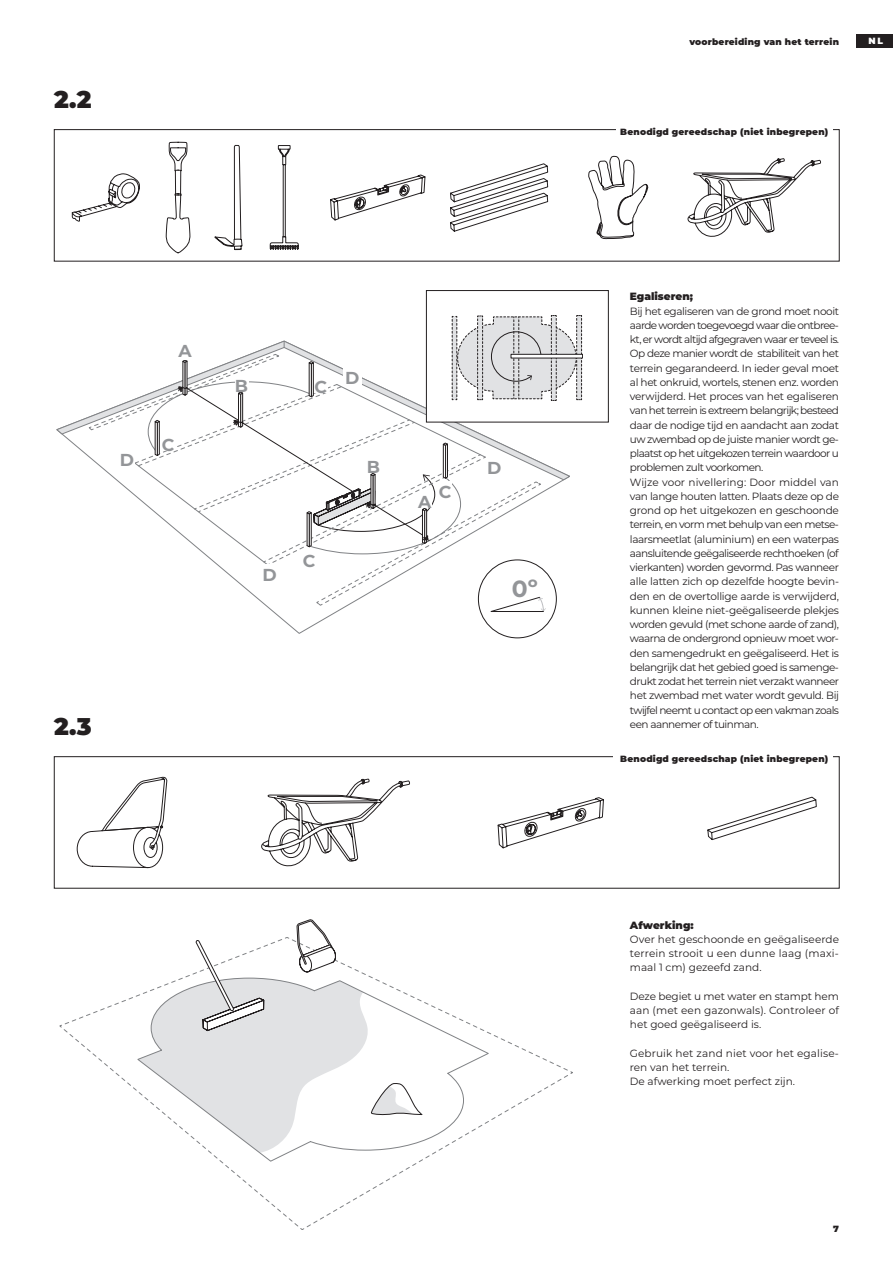
<style>
.page{position:relative;width:893px;height:1263px;background:#fff}
.page>*{position:absolute;margin:0;border:0;box-sizing:border-box;transform-origin:0 0}
.t1{font:900 24.15px "Montserrat";color:#231f20}
.t2{font:700 23.4px "Montserrat";color:#939598}
.t3{font:700 17.25px "Montserrat";color:#939598}
.t4{font:10.5px/14.2px "Montserrat";letter-spacing:-.04em;color:#231f20;text-align:justify}
.t5{font:10.5px/14.2px "Montserrat";color:#231f20}
.t6{font:900 10.5px "Montserrat";color:#231f20}
.t7{font:900 9px "Montserrat";letter-spacing:.02em;color:#231f20}
.t8{font:900 9px "Montserrat";color:#fff}
</style>
<div class="page">
<div style="left:857px;top:34px;width:36px;height:13px;background:#231f20"></div>
<svg style="left:57px;top:417px;width:31px;height:40px"></svg>
<svg style="left:59px;top:919px;width:514px;height:311px"></svg>
<div style="left:54px;top:129px;width:785px;height:132px;border:1px solid #231f20"></div>
<svg style="left:688px;top:158px;width:133px;height:79px"></svg>
<svg style="left:72px;top:173px;width:68px;height:49px"></svg>
<svg style="left:588px;top:156px;width:61px;height:84px"></svg>
<svg style="left:166px;top:142px;width:382px;height:112px"></svg>
<div style="left:426px;top:290px;width:183px;height:132px;border:1px solid #231f20"></div>
<svg style="left:88px;top:315px;width:494px;height:297px"></svg>
<svg style="left:511px;top:354px;width:72px;height:4px"></svg>
<svg style="left:77px;top:776px;width:87px;height:91px"></svg>
<svg style="left:104px;top:777px;width:713px;height:112px"></svg>
<div style="left:616px;top:126px;width:216px;height:9px;background:#fff"></div>
<h1 class="t1" style="left:54px;top:82px;width:39px">2.2</h1>
<h3 class="t3" style="left:178px;top:338px;width:15px">A</h3>
<h3 class="t3" style="left:120px;top:447px;width:16px">D</h3>
<h3 class="t3" style="left:162px;top:432px;width:14px">C</h3>
<h3 class="t3" style="left:235px;top:373px;width:15px">B</h3>
<h3 class="t3" style="left:315px;top:374px;width:14px">C</h3>
<h3 class="t3" style="left:345px;top:365px;width:16px">D</h3>
<h3 class="t3" style="left:367px;top:454px;width:15px">B</h3>
<h3 class="t3" style="left:262px;top:563px;width:16px">D</h3>
<h3 class="t3" style="left:303px;top:548px;width:14px">C</h3>
<h3 class="t3" style="left:418px;top:489px;width:15px">A</h3>
<h3 class="t3" style="left:439px;top:479px;width:14px">C</h3>
<h3 class="t3" style="left:487px;top:456px;width:16px">D</h3>
<h2 class="t2" style="left:512px;top:572px;width:27px">0º</h2>
<h1 class="t1" style="left:54px;top:709px;width:39px">2.3</h1>
<p class="t7" style="left:689px;top:35px;width:151px">voorbereiding van het terrein</p>
<p class="t8" style="left:868px;top:34px;width:16px">NL</p>
<p class="t7" style="left:620px;top:125px;width:209px">Benodigd gereedschap (niet inbegrepen)</p>
<p class="t6" style="left:630px;top:289px;width:65px">Egaliseren;</p>
<p class="t4" style="left:630px;top:303px;width:211px;text-align:left">Bij het egaliseren van de grond moet nooit aarde worden toegevoegd waar die ontbree&shy;kt, er wordt altijd afgegraven waar er teveel is.<br>Op deze manier wordt de stabiliteit van het terrein gegarandeerd. In ieder geval moet al het onkruid, wortels, stenen enz. worden verwijderd. Het proces van het egaliseren van het terrein is extreem belangrijk; besteed daar de nodige tijd en aandacht aan zodat uw zwembad op de juiste manier wordt ge&shy;plaatst op het uitgekozen terrein waardoor u problemen zult voorkomen.<br>Wijze voor nivellering: Door middel van van lange houten latten. Plaats deze op de grond op het uitgekozen en geschoonde terrein, en vorm met behulp van een metse&shy;laarsmeetlat (aluminium) en een waterpas aansluitende geëgaliseerde rechthoeken (of vierkanten) worden gevormd. Pas wanneer alle latten zich op dezelfde hoogte bevin&shy;den en de overtollige aarde is verwijderd, kunnen kleine niet-geëgaliseerde plekjes worden gevuld (met schone aarde of zand), waarna de ondergrond opnieuw moet wor&shy;den samengedrukt en geëgaliseerd. Het is belangrijk dat het gebied goed is samenge&shy;drukt zodat het terrein niet verzakt wanneer het zwembad met water wordt gevuld. Bij twijfel neemt u contact op een vakman zoals een aannemer of tuinman.</p>
<p class="t7" style="left:620px;top:752px;width:209px">Benodigd gereedschap (niet inbegrepen)</p>
<p class="t6" style="left:630px;top:917px;width:65px">Afwerking:</p>
<p class="t4" style="left:630px;top:932px;width:211px">Over het geschoonde en geëgaliseerde terrein strooit u een dunne laag (maxi&shy;maal 1 cm) gezeefd zand.</p>
<p class="t4" style="left:630px;top:989px;width:211px">Deze begiet u met water en stampt hem aan (met een gazonwals). Controleer of het goed geëgaliseerd is.</p>
<p class="t5" style="left:630px;top:1046px;width:211px">Gebruik het zand niet voor het egalise&shy;ren van het terrein.<br>De afwerking moet perfect zijn.</p>
<p class="t7" style="left:833px;top:1222px;width:7px">7</p>
</div>
